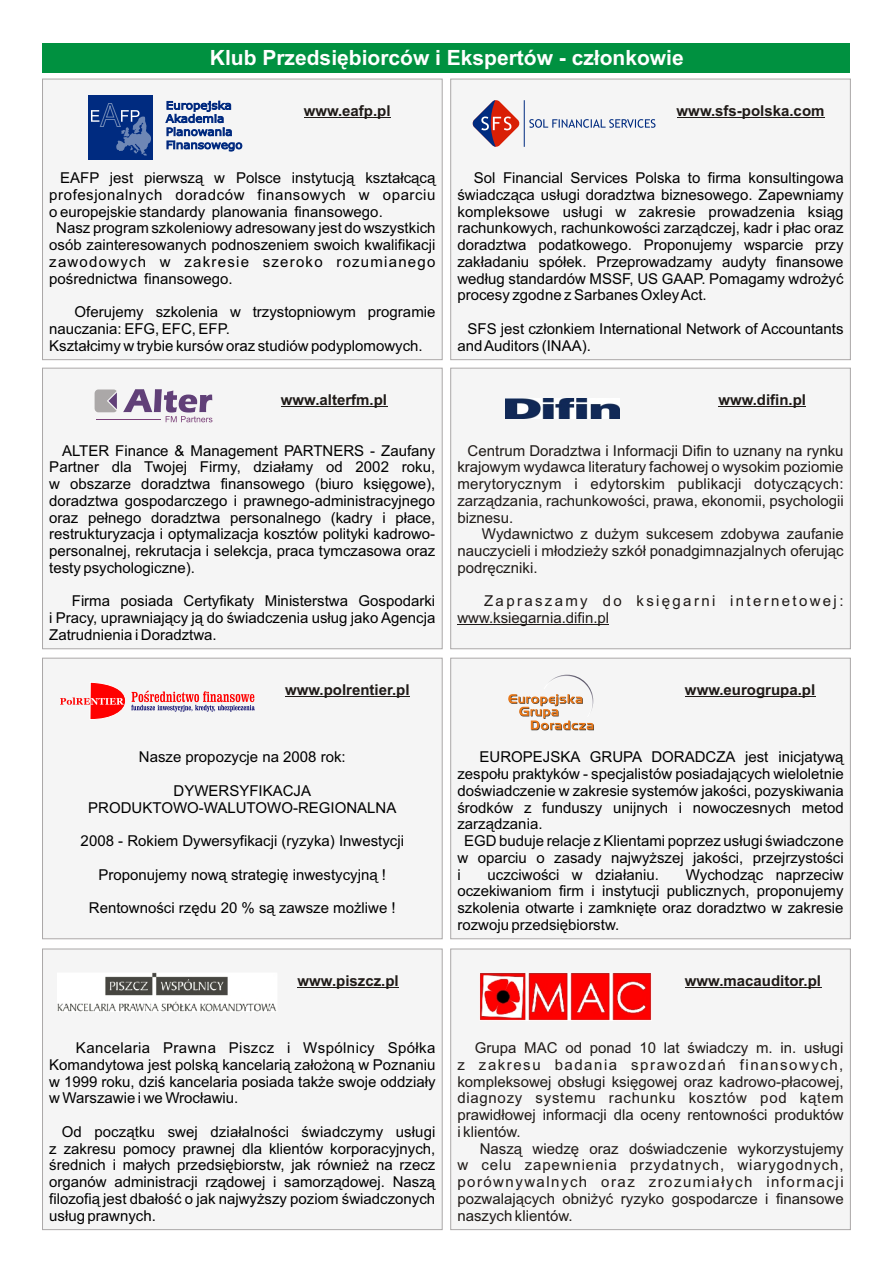
<style>
.page{position:relative;width:894px;height:1263px;background:#fff}
.page>*{position:absolute;margin:0;border:0;box-sizing:border-box;transform-origin:0 0}
.t1{font:700 21px "Arial";color:#fff}
.t2{font:15px/16.8px "Arial";color:#000;text-align:justify}
.t3{font:15px/16.8px "Arial";color:#1f1a17;text-align:justify}
.t4{font:700 15px "Arial";color:#1f1a17}
.t5{font:15px/16.8px "Arial";letter-spacing:.155em;color:#1f1a17}
.t6{font:15px "Arial";letter-spacing:.04em;color:#000}
.t7{font:15px "Arial";letter-spacing:.08em;color:#000}
</style>
<div class="page">
<div style="left:43px;top:43px;width:807px;height:30px;background:#009140"></div>
<div style="left:42px;top:79px;width:400px;height:281px;background:#f5f5f5;border:1px solid #aba8a8"></div>
<div style="left:451px;top:79px;width:400px;height:281px;background:#f5f5f5;border:1px solid #aba8a8"></div>
<div style="left:451px;top:368px;width:400px;height:281px;background:#f5f5f5;border:1px solid #aba8a8"></div>
<div style="left:451px;top:658px;width:400px;height:281px;background:#f5f5f5;border:1px solid #aba8a8"></div>
<div style="left:42px;top:658px;width:400px;height:281px;background:#f5f5f5;border:1px solid #aba8a8"></div>
<div style="left:42px;top:368px;width:400px;height:281px;background:#f5f5f5;border:1px solid #aba8a8"></div>
<hr style="left:304px;top:117px;width:87px;height:1px;background:#1f1a17">
<hr style="left:677px;top:117px;width:147px;height:1px;background:#1f1a17">
<hr style="left:718px;top:407px;width:88px;height:1px;background:#1f1a17">
<hr style="left:457px;top:624px;width:152px;height:1px;background:#1f1a17">
<hr style="left:685px;top:697px;width:130px;height:1px;background:#1f1a17">
<hr style="left:285px;top:697px;width:125px;height:1px;background:#1f1a17">
<hr style="left:281px;top:407px;width:106px;height:1px;background:#1f1a17">
<div style="left:42px;top:949px;width:400px;height:281px;background:#f5f5f5;border:1px solid #aba8a8"></div>
<div style="left:451px;top:949px;width:400px;height:281px;background:#f5f5f5;border:1px solid #aba8a8"></div>
<hr style="left:298px;top:987px;width:101px;height:1px;background:#1f1a17">
<hr style="left:685px;top:987px;width:136px;height:1px;background:#1f1a17">
<img style="left:480px;top:973px;width:171px;height:47px">
<img style="left:58px;top:973px;width:218px;height:39px">
<img style="left:506px;top:398px;width:113px;height:21px">
<svg style="left:529px;top:119px;width:127px;height:9px"></svg>
<svg style="left:472px;top:100px;width:48px;height:47px"></svg>
<hr style="left:524px;top:100px;width:1px;height:47px;background:#002b80">
<svg style="left:508px;top:694px;width:86px;height:36px"></svg>
<img style="left:544px;top:675px;width:49px;height:42px">
<div style="left:88px;top:95px;width:65px;height:64px;background:#002b80"></div>
<svg style="left:91px;top:103px;width:60px;height:53px"></svg>
<svg style="left:165px;top:101px;width:77px;height:50px"></svg>
<svg style="left:95px;top:390px;width:22px;height:22px"></svg>
<hr style="left:96px;top:419px;width:65px;height:1px;background:#7a4078">
<svg style="left:123px;top:389px;width:89px;height:33px"></svg>
<svg style="left:60px;top:647px;width:195px;height:72px"></svg>
<h1 class="t1" style="left:210px;top:50px;width:475px">Klub Przedsiêbiorców i Ekspertów - cz³onkowie</h1>
<p class="t4" style="left:304px;top:105px;width:88px">www.eafp.pl</p>
<p class="t4" style="left:677px;top:105px;width:149px">www.sfs-polska.com</p>
<p class="t2" style="left:60px;top:171px;width:377px">EAFP jest pierwsz¹ w Polsce instytucj¹ kszta³c¹c¹</p>
<p class="t6" style="left:49px;top:189px;width:388px">profesjonalnych doradców finansowych w oparciu</p>
<p class="t2" style="left:49px;top:204px;width:335px">o europejskie standardy planowania finansowego.</p>
<p class="t2" style="left:56px;top:221px;width:381px">Nasz program szkoleniowy adresowany jest do wszystkich</p>
<p class="t2" style="left:49px;top:238px;width:388px">osób zainteresowanych podnoszeniem swoich kwalifikacji</p>
<p class="t7" style="left:49px;top:256px;width:388px">zawodowych w zakresie szeroko rozumianego</p>
<p class="t2" style="left:49px;top:271px;width:185px">poœrednictwa finansowego.</p>
<p class="t2" style="left:49px;top:305px;width:388px;text-align:left;text-indent:25px">Oferujemy szkolenia w trzystopniowym programie nauczania: EFG, EFC, EFP.<br>Kszta³cimy w trybie kursów oraz studiów podyplomowych.</p>
<p class="t4" style="left:281px;top:394px;width:108px">www.alterfm.pl</p>
<p class="t2" style="left:49px;top:443px;width:388px;text-indent:13px">ALTER Finance &amp; Management PARTNERS - Zaufany Partner dla Twojej Firmy, dzia³amy od 2002 roku, w obszarze doradztwa finansowego (biuro ksiêgowe), doradztwa gospodarczego i prawnego-administracyjnego oraz pe³nego doradztwa personalnego (kadry i p³ace, restrukturyzacja i optymalizacja kosztów polityki kadrowo&shy;personalnej, rekrutacja i selekcja, praca tymczasowa oraz testy psychologiczne).</p>
<p class="t2" style="left:49px;top:594px;width:388px;text-indent:23px">Firma posiada Certyfikaty Ministerstwa Gospodarki i Pracy, uprawniaj¹cy j¹ do œwiadczenia us³ug jako Agencja Zatrudnienia i Doradztwa.</p>
<p class="t4" style="left:285px;top:684px;width:126px">www.polrentier.pl</p>
<p class="t2" style="left:457px;top:171px;width:388px;text-indent:17px">Sol Financial Services Polska to firma konsultingowa œwiadcz¹ca us³ugi doradztwa biznesowego. Zapewniamy kompleksowe us³ugi w zakresie prowadzenia ksi¹g rachunkowych, rachunkowoœci zarz¹dczej, kadr i p³ac oraz doradztwa podatkowego. Proponujemy wsparcie przy zak³adaniu spó³ek. Przeprowadzamy audyty finansowe wed³ug standardów MSSF, US GAAP. Pomagamy wdro¿yæ procesy zgodne z Sarbanes Oxley Act.</p>
<p class="t2" style="left:457px;top:322px;width:388px;text-indent:10px">SFS jest cz³onkiem International Network of Accountants and Auditors (INAA).</p>
<p class="t4" style="left:718px;top:394px;width:89px">www.difin.pl</p>
<p class="t3" style="left:457px;top:443px;width:388px;text-indent:10px">Centrum Doradztwa i Informacji Difin to uznany na rynku krajowym wydawca literatury fachowej o wysokim poziomie merytorycznym i edytorskim publikacji dotycz¹cych: zarz¹dzania, rachunkowoœci, prawa, ekonomii, psychologii biznesu.</p>
<p class="t3" style="left:457px;top:527px;width:388px;text-indent:24px">Wydawnictwo z du¿ym sukcesem zdobywa zaufanie nauczycieli i m³odzie¿y szkó³ ponadgimnazjalnych oferuj¹c podrêczniki.</p>
<p class="t5" style="left:457px;top:594px;width:388px;text-indent:27px">Zapraszamy do ksiêgarni internetowej: www.ksiegarnia.difin.pl</p>
<p class="t4" style="left:685px;top:684px;width:132px">www.eurogrupa.pl</p>
<p class="t2" style="left:139px;top:750px;width:208px">Nasze propozycje na 2008 rok:</p>
<p class="t2" style="left:88px;top:784px;width:310px;text-align:center">DYWERSYFIKACJA<br>PRODUKTOWO-WALUTOWO-REGIONALNA</p>
<p class="t2" style="left:81px;top:834px;width:325px">2008 - Rokiem Dywersyfikacji (ryzyka) Inwestycji</p>
<p class="t2" style="left:99px;top:867px;width:289px">Proponujemy now¹ strategiê inwestycyjn¹ !</p>
<p class="t2" style="left:89px;top:901px;width:308px">Rentownoœci rzêdu 20 % s¹ zawsze mo¿liwe !</p>
<p class="t4" style="left:298px;top:975px;width:103px">www.piszcz.pl</p>
<p class="t2" style="left:480px;top:750px;width:366px">EUROPEJSKA GRUPA DORADCZA jest inicjatyw¹</p>
<p class="t2" style="left:457px;top:767px;width:388px">zespo³u praktyków - specjalistów posiadaj¹cych wieloletnie</p>
<p class="t2" style="left:457px;top:784px;width:388px">doœwiadczenie w zakresie systemów jakoœci, pozyskiwania</p>
<p class="t2" style="left:457px;top:800px;width:388px">œrodków z funduszy unijnych i nowoczesnych metod</p>
<p class="t2" style="left:457px;top:817px;width:87px">zarz¹dzania.</p>
<p class="t2" style="left:464px;top:834px;width:381px">EGD buduje relacje z Klientami poprzez us³ugi œwiadczone</p>
<p class="t2" style="left:457px;top:851px;width:388px">w oparciu o zasady najwy¿szej jakoœci, przejrzystoœci</p>
<p class="t2" style="left:457px;top:867px;width:5px">i</p>
<p class="t2" style="left:487px;top:867px;width:173px">uczciwoœci w dzia³aniu.</p>
<p class="t2" style="left:457px;top:867px;width:388px;text-indent:228px">Wychodz¹c naprzeciw oczekiwaniom firm i instytucji publicznych, proponujemy szkolenia otwarte i zamkniête oraz doradztwo w zakresie rozwoju przedsiêbiorstw.</p>
<p class="t4" style="left:685px;top:975px;width:138px">www.macauditor.pl</p>
<p class="t2" style="left:49px;top:1041px;width:388px;text-indent:27px">Kancelaria Prawna Piszcz i Wspólnicy Spó³ka Komandytowa jest polsk¹ kancelari¹ za³o¿on¹ w Poznaniu w 1999 roku, dziœ kancelaria posiada tak¿e swoje oddzia³y w Warszawie i we Wroc³awiu.</p>
<p class="t2" style="left:49px;top:1125px;width:388px;text-indent:13px">Od pocz¹tku swej dzia³alnoœci œwiadczymy us³ugi z zakresu pomocy prawnej dla klientów korporacyjnych, œrednich i ma³ych przedsiêbiorstw, jak równie¿ na rzecz organów administracji rz¹dowej i samorz¹dowej. Nasz¹ filozofi¹ jest dba³oœæ o jak najwy¿szy poziom œwiadczonych us³ug prawnych.</p>
<p class="t3" style="left:457px;top:1041px;width:388px;text-indent:17px">Grupa MAC od ponad 10 lat œwiadczy m. in. us³ugi z zakresu badania sprawozdañ finansowych, kompleksowej obs³ugi ksiêgowej oraz kadrowo-p³acowej, diagnozy systemu rachunku kosztów pod k¹tem prawid³owej informacji dla oceny rentownoœci produktów i klientów.</p>
<p class="t3" style="left:457px;top:1141px;width:388px;text-indent:22px">Nasz¹ wiedzê oraz doœwiadczenie wykorzystujemy w celu zapewnienia przydatnych, wiarygodnych, porównywalnych oraz zrozumia³ych informacji pozwalaj¹cych obni¿yæ ryzyko gospodarcze i finansowe naszych klientów.</p>
</div>
